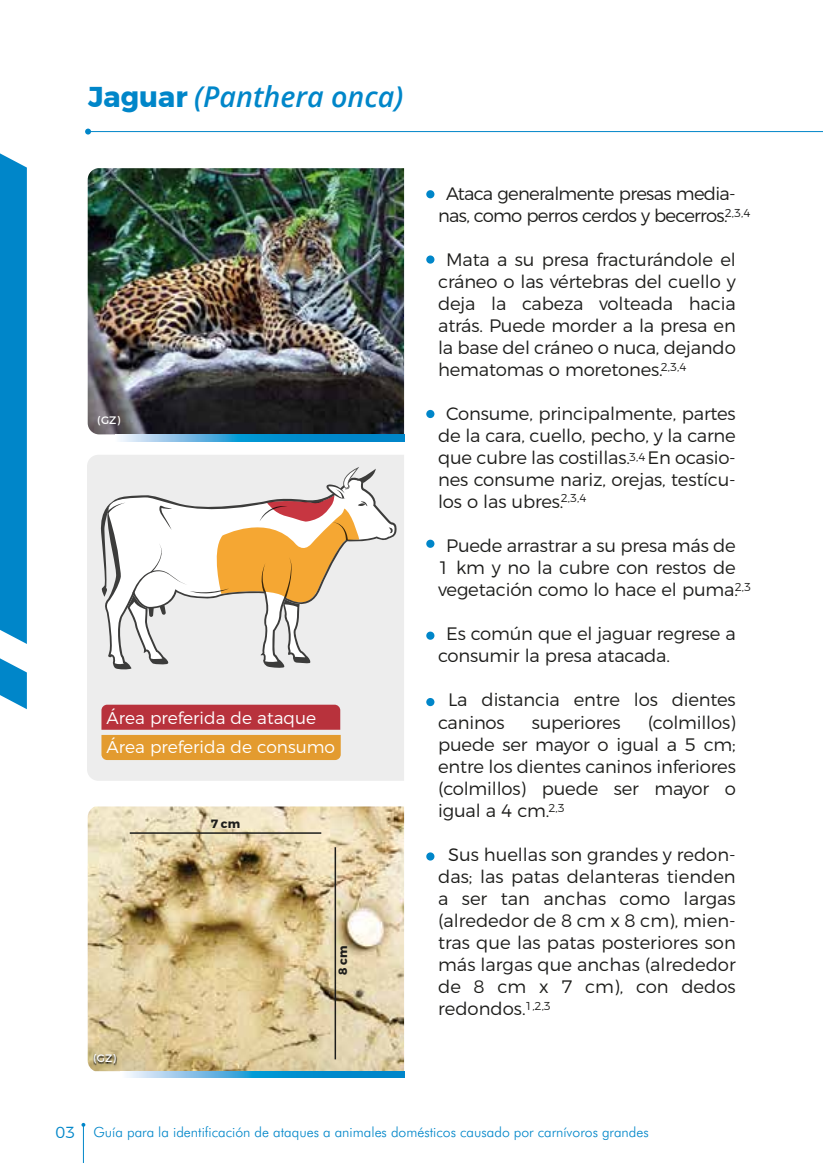
<style>
.page{position:relative;width:823px;height:1163px;background:#fff}
.page>*{position:absolute;margin:0;border:0;box-sizing:border-box;transform-origin:0 0}
.t1{font:italic 600 28.6px "Open Sans";color:#0086c9}
.t2{font:300 18px/22px "Montserrat";letter-spacing:-.01em;color:#1d1d1b;text-align:justify}
.t3{font:300 18px/22px "Montserrat";letter-spacing:-.04em;color:#1d1d1b;text-align:center}
.t4{font:300 17px/29px "Montserrat";color:#fff}
.t5{font:300 14px "Futura BT";color:#0086c9}
.t6{font:700 12px "Montserrat";color:#1d1d1b}
.t7{font:300 11.4px "Montserrat";color:#1d1d1b}
.t8{font:10.8px "Montserrat";color:#fff}
.s1{font-family:"Montserrat";font-weight:700;font-style:normal}
.s2{font-family:"Montserrat";font-size:16px}
</style>
<div class="page">
<img style="left:88px;top:168px;width:316px;height:266px">
<svg style="left:119px;top:434px;width:285px;height:7px;background:#38a2d8"></svg>
<div style="left:426px;top:190px;width:8px;height:8px;background:#0086c9;border-radius:50%"></div>
<div style="left:426px;top:255px;width:8px;height:8px;background:#0086c9;border-radius:50%"></div>
<div style="left:426px;top:410px;width:8px;height:8px;background:#0086c9;border-radius:50%"></div>
<div style="left:426px;top:539px;width:8px;height:8px;background:#0086c9;border-radius:50%"></div>
<div style="left:426px;top:631px;width:8px;height:8px;background:#0086c9;border-radius:50%"></div>
<svg style="left:426px;top:697px;width:8px;height:9px"></svg>
<div style="left:426px;top:852px;width:8px;height:8px;background:#0086c9;border-radius:50%"></div>
<div style="left:87px;top:455px;width:317px;height:325px;background:#ededed"></div>
<svg style="left:104px;top:468px;width:293px;height:201px;background:#ddd"></svg>
<svg style="left:367px;top:480px;width:28px;height:184px;background:#e9e9e9"></svg>
<svg style="left:388px;top:527px;width:4px;height:7px"></svg>
<svg style="left:101px;top:704px;width:239px;height:56px;background:#d07549"></svg>
<svg style="left:99px;top:467px;width:268px;height:197px"></svg>
<img style="left:88px;top:806px;width:316px;height:264px">
<svg style="left:189px;top:1070px;width:215px;height:7px;background:#329bc8"></svg>
<hr style="left:334px;top:847px;width:2px;height:212px;background:#1d1d1b">
<hr style="left:130px;top:832px;width:191px;height:1px;background:#1d1d1b">
<img style="left:82px;top:981px;width:107px;height:157px">
<hr style="left:88px;top:131px;width:734px;height:1px;background:#0086c9">
<svg style="left:85px;top:129px;width:6px;height:5px"></svg>
<hr style="left:83px;top:1124px;width:1px;height:38px;background:#0086c9">
<svg style="left:81px;top:1122px;width:4px;height:4px"></svg>
<svg style="left:0;top:153px;width:27px;height:556px;background:#138fcd"></svg>
<h1 class="t1" style="left:88px;top:77px;width:316px"><span class="s1">Jaguar</span> (Panthera onca)</h1>
<p class="t8" style="left:97px;top:411px;width:24px">(GZ)</p>
<p class="t4" style="left:106px;top:701px;width:230px">Área preferida de ataque<br>Área preferida de consumo</p>
<p class="t8" style="left:93px;top:1049px;width:24px">(GZ)</p>
<p class="t6" style="left:211px;top:814px;width:30px">7 cm</p>
<p class="t6" style="left:333px;top:975px;width:31px;rotate:-90deg">8 cm</p>
<p class="t3" style="left:438px;top:181px;width:299px">Ataca generalmente presas media&shy;nas, como perros cerdos y becerros.</p>
<p class="t2" style="left:438px;top:247px;width:299px;text-indent:8px">Mata a su presa fracturándole el cráneo o las vértebras del cuello y deja la cabeza volteada hacia atrás. Puede morder a la presa en la base del cráneo o nuca, dejando hematomas o moretones.</p>
<p class="t2" style="left:438px;top:401px;width:299px;text-indent:8px">Consume, principalmente, partes de la cara, cuello, pecho, y la carne que cubre las costillas. En ocasio&shy;nes consume nariz, orejas, testícu&shy;los o las ubres.</p>
<p class="t2" style="left:438px;top:533px;width:301px;text-align:center">Puede arrastrar a su presa más de<br>1 km y no la cubre con restos de vegetación como lo hace el puma.</p>
<p class="t2" style="left:438px;top:621px;width:299px;text-indent:8px">Es común que el jaguar regrese a consumir la presa atacada.</p>
<p class="t2" style="left:438px;top:687px;width:299px;text-indent:10px">La distancia entre los dientes caninos</p>
<p class="t7" style="left:724px;top:204px;width:27px">2,3,4</p>
<p class="t7" style="left:660px;top:357px;width:27px">2,3,4</p>
<p class="t7" style="left:628px;top:448px;width:18px">3,4</p>
<p class="t7" style="left:560px;top:489px;width:27px">2,3,4</p>
<p class="t7" style="left:734px;top:577px;width:18px">2,3</p>
<p class="t2" style="left:438px;top:709px;width:299px;text-indent:209px">(colmillos) puede ser mayor o igual a 5 cm; entre los dientes caninos inferiores (colmillos) puede ser mayor o igual a 4 cm.</p>
<p class="t2" style="left:438px;top:841px;width:299px;text-indent:10px">Sus huellas son grandes y redon&shy;das; las patas delanteras tienden a ser tan anchas como largas (alrededor de 8 cm x 8 cm), mien&shy;tras que las patas posteriores son más largas que anchas (alrededor de 8 cm x 7 cm), con dedos redondos.</p>
<p class="t2" style="left:531px;top:709px;width:90px">superiores</p>
<p class="t7" style="left:548px;top:798px;width:18px">2,3</p>
<p class="t7" style="left:525px;top:996px;width:27px">1,2,3</p>
<p class="t5" style="left:55px;top:1123px;width:594px"><span class="s2">03</span> Guía para la identificación de ataques a animales domésticos causado por carnívoros grandes</p>
</div>
